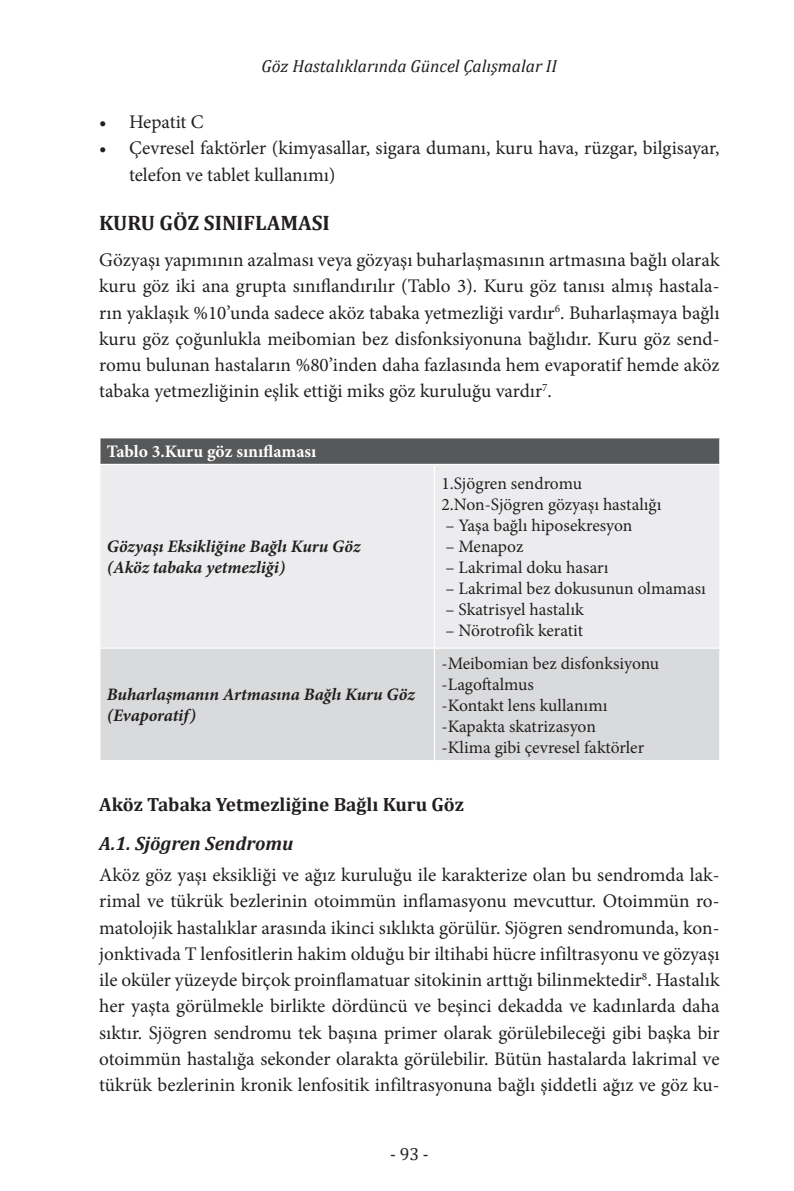
<style>
.page{position:relative;width:794px;height:1191px;background:#fff}
.page>*{position:absolute;margin:0;border:0;box-sizing:border-box;transform-origin:0 0}
.baslık_1{font:700 21px "Cambria";color:#231f20}
.düz_yazı_boşluksuz{font:19.25px/26.2px "Minion Pro";color:#231f20;text-align:justify}
.başlık_2{font:700 19.25px "Cambria";color:#231f20}
.baslik3{font:italic 700 19.25px "Cambria";color:#231f20}
.tabloyazi{font:17.5px "Minion Pro";color:#231f20}
.tabloyazi-2{font:italic 700 17.5px/21px "Minion Pro";letter-spacing:-.005em;color:#231f20}
.t1{font:italic 17.5px "Cambria";color:#231f20}
.tabloyazibold{font:700 17.5px "Minion Pro";color:#fff}
.t2{font:17.5px "Cambria";color:#231f20}
</style>
<div class="page">
<div style="left:100px;top:438px;width:620px;height:26px;background:#57585a"></div>
<div style="left:100px;top:465px;width:619px;height:182px;background:#ececee"></div>
<div style="left:100px;top:649px;width:619px;height:111px;background:#d9dadc"></div>
<hr style="left:434px;top:465px;width:1px;height:182px;background:#fff">
<hr style="left:434px;top:649px;width:1px;height:111px;background:#fff">
<svg style="left:719px;top:438px;width:1px;height:26px"></svg>
<p class="t1" style="left:262px;top:54px;width:297px">Göz Hastalıklarında Güncel Çalışmalar II</p>
<p class="düz_yazı_boşluksuz" style="left:99px;top:109px;width:106px">• Hepatit C</p>
<p class="düz_yazı_boşluksuz" style="left:129px;top:135px;width:592px;text-indent:-30px">• Çevresel faktörler (kimyasallar, sigara dumanı, kuru hava, rüzgar, bilgisayar, telefon ve tablet kullanımı)</p>
<p class="baslık_1" style="left:99px;top:208px;width:232px">KURU GÖZ SINIFLAMASI</p>
<p class="düz_yazı_boşluksuz" style="left:99px;top:247px;width:622px">Gözyaşı yapımının azalması veya gözyaşı buharlaşmasının artmasına bağlı olarak kuru göz iki ana grupta sınıflandırılır (Tablo 3). Kuru göz tanısı almış hastala&shy;rın yaklaşık %10’unda sadece aköz tabaka yetmezliği vardır<sup>6</sup>. Buharlaşmaya bağlı kuru göz çoğunlukla meibomian bez disfonksiyonuna bağlıdır. Kuru göz send&shy;romu bulunan hastaların %80’inden daha fazlasında hem evaporatif hemde aköz tabaka yetmezliğinin eşlik ettiği miks göz kuruluğu vardır<sup>7</sup>.</p>
<p class="tabloyazibold" style="left:107px;top:439px;width:211px">Tablo 3.Kuru göz sınıflaması</p>
<p class="tabloyazi-2" style="left:107px;top:536px;width:255px">Gözyaşı Eksikliğine Bağlı Kuru Göz</p>
<p class="tabloyazi-2" style="left:107px;top:557px;width:180px">(Aköz tabaka yetmezliği)</p>
<p class="tabloyazi" style="left:441px;top:472px;width:142px">1.Sjögren sendromu</p>
<p class="tabloyazi" style="left:441px;top:493px;width:222px">2.Non-Sjögren gözyaşı hastalığı</p>
<p class="tabloyazi" style="left:445px;top:514px;width:188px">– Yaşa bağlı hiposekresyon</p>
<p class="tabloyazi" style="left:445px;top:535px;width:80px">– Menapoz</p>
<p class="tabloyazi" style="left:445px;top:556px;width:165px">– Lakrimal doku hasarı</p>
<p class="tabloyazi" style="left:445px;top:577px;width:262px">– Lakrimal bez dokusunun olmaması</p>
<p class="tabloyazi" style="left:445px;top:598px;width:140px">– Skatrisyel hastalık</p>
<p class="tabloyazi" style="left:445px;top:619px;width:139px">– Nörotrofik keratit</p>
<p class="tabloyazi" style="left:441px;top:651px;width:219px">-Meibomian bez disfonksiyonu</p>
<p class="tabloyazi" style="left:441px;top:672px;width:94px">-Lagoftalmus</p>
<p class="tabloyazi" style="left:441px;top:693px;width:167px">-Kontakt lens kullanımı</p>
<p class="tabloyazi" style="left:441px;top:714px;width:156px">-Kapakta skatrizasyon</p>
<p class="tabloyazi" style="left:441px;top:735px;width:204px">-Klima gibi çevresel faktörler</p>
<p class="başlık_2" style="left:99px;top:790px;width:366px">Aköz Tabaka Yetmezliğine Bağlı Kuru Göz</p>
<p class="baslik3" style="left:99px;top:829px;width:196px">A.1. Sjögren Sendromu</p>
<p class="düz_yazı_boşluksuz" style="left:99px;top:862px;width:622px">Aköz göz yaşı eksikliği ve ağız kuruluğu ile karakterize olan bu sendromda lak&shy;rimal ve tükrük bezlerinin otoimmün inflamasyonu mevcuttur. Otoimmün ro&shy;matolojik hastalıklar arasında ikinci sıklıkta görülür. Sjögren sendromunda, kon&shy;jonktivada T lenfositlerin hakim olduğu bir iltihabi hücre infiltrasyonu ve gözyaşı ile oküler yüzeyde birçok proinflamatuar sitokinin arttığı bilinmektedir<sup>8</sup>. Hastalık her yaşta görülmekle birlikte dördüncü ve beşinci dekadda ve kadınlarda daha sıktır. Sjögren sendromu tek başına primer olarak görülebileceği gibi başka bir otoimmün hastalığa sekonder olarakta görülebilir. Bütün hastalarda lakrimal ve tükrük bezlerinin kronik lenfositik infiltrasyonuna bağlı şiddetli ağız ve göz ku-</p>
<p class="tabloyazi-2" style="left:107px;top:684px;width:309px">Buharlaşmanın Artmasına Bağlı Kuru Göz (Evaporatif)</p>
<p class="t2" style="left:390px;top:1143px;width:40px">- 93 -</p>
</div>
